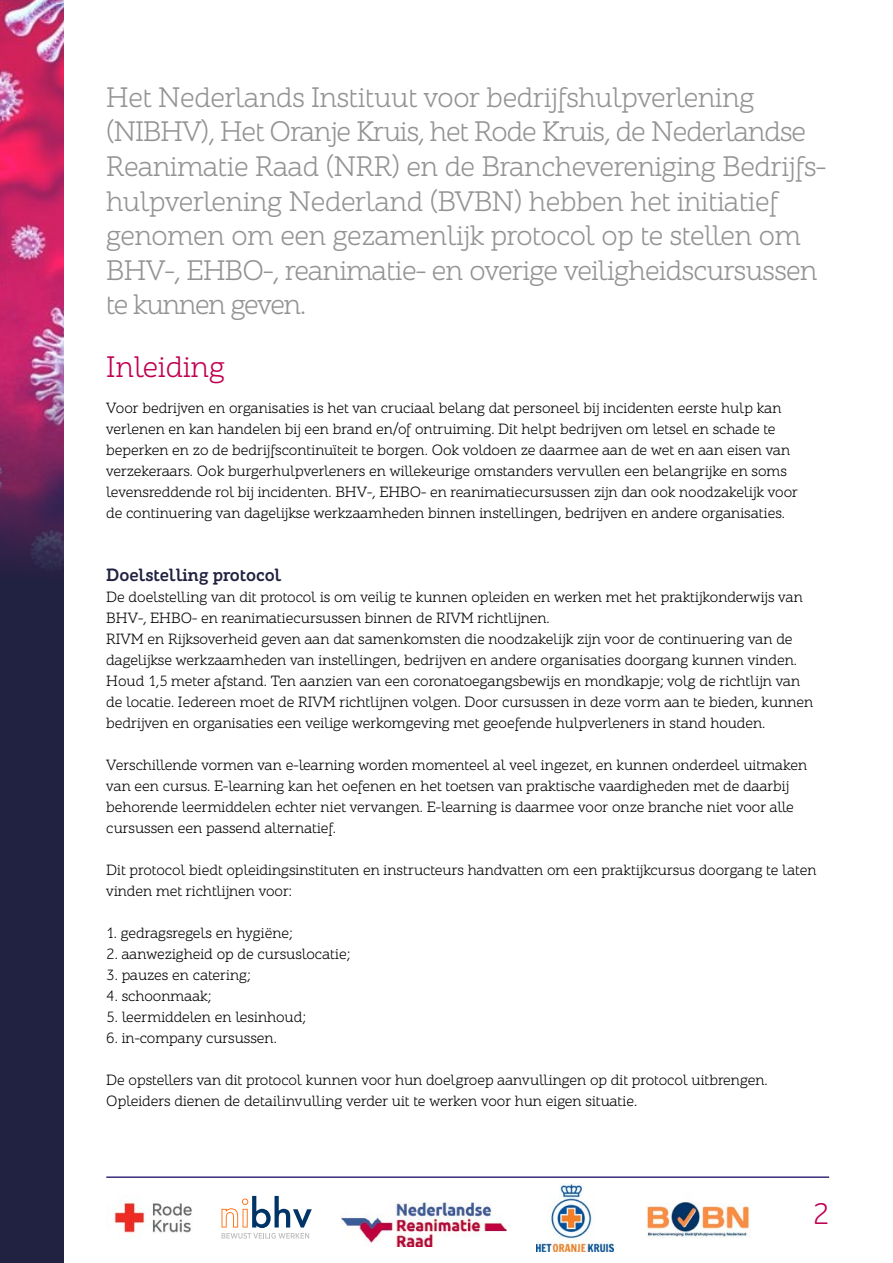
<style>
.page{position:relative;width:893px;height:1263px;background:#fff}
.page>*{position:absolute;margin:0;border:0;box-sizing:border-box;transform-origin:0 0}
.t1{font:30px "ALS Schlangeslab";color:#c00051}
.t2{font:28.5px/34.5px "ALS Schlangeslab";letter-spacing:-.02em;color:#939393}
.t3{font:700 18px "ALS Schlangeslab";color:#212141}
.t4{font:15px/21px "ALS Schlangeslab";color:#000}
</style>
<div class="page">
<div style="left:0;top:0;width:64px;height:1263px;background:#212141"></div>
<img style="left:0;top:0;width:64px;height:570px">
<svg style="left:222px;top:1196px;width:90px;height:42px"></svg>
<img style="left:646px;top:1202px;width:104px;height:36px">
<img style="left:342px;top:1202px;width:165px;height:44px">
<img style="left:536px;top:1183px;width:77px;height:68px">
<img style="left:114px;top:1194px;width:78px;height:45px">
<hr style="left:106px;top:1176px;width:723px;height:2px;background:#392d7a">
<p class="t2" style="left:106px;top:81px;width:720px">Het Nederlands Instituut voor bedrijfshulpverlening (NIBHV), Het Oranje Kruis, het Rode Kruis, de Nederlandse Reanimatie Raad (NRR) en de Branchevereniging Bedrijfs&shy;hulpverlening Nederland (BVBN) hebben het initiatief genomen om een gezamenlijk protocol op te stellen om BHV-, EHBO-, reanimatie- en overige veiligheidscursussen te kunnen geven.</p>
<h1 class="t1" style="left:106px;top:350px;width:120px">Inleiding</h1>
<p class="t4" style="left:106px;top:398px;width:693px">Voor bedrijven en organisaties is het van cruciaal belang dat personeel bij incidenten eerste hulp kan verlenen en kan handelen bij een brand en/of ontruiming. Dit helpt bedrijven om letsel en schade te beperken en zo de bedrijfscontinuïteit te borgen. Ook voldoen ze daarmee aan de wet en aan eisen van verzekeraars. Ook burgerhulpverleners en willekeurige omstanders vervullen een belangrijke en soms levensreddende rol bij incidenten. BHV-, EHBO- en reanimatiecursussen zijn dan ook noodzakelijk voor de continuering van dagelijkse werkzaamheden binnen instellingen, bedrijven en andere organisaties.</p>
<p class="t3" style="left:106px;top:565px;width:176px">Doelstelling protocol</p>
<p class="t4" style="left:106px;top:587px;width:709px">De doelstelling van dit protocol is om veilig te kunnen opleiden en werken met het praktijkonderwijs van BHV-, EHBO- en reanimatiecursussen binnen de RIVM richtlijnen.<br>RIVM en Rijksoverheid geven aan dat samenkomsten die noodzakelijk zijn voor de continuering van de dagelijkse werkzaamheden van instellingen, bedrijven en andere organisaties doorgang kunnen vinden.<br>Houd 1,5 meter afstand. Ten aanzien van een coronatoegangsbewijs en mondkapje; volg de richtlijn van de locatie. Iedereen moet de RIVM richtlijnen volgen. Door cursussen in deze vorm aan te bieden, kunnen bedrijven en organisaties een veilige werkomgeving met geoefende hulpverleners in stand houden.</p>
<p class="t4" style="left:106px;top:755px;width:702px">Verschillende vormen van e-learning worden momenteel al veel ingezet, en kunnen onderdeel uitmaken van een cursus. E-learning kan het oefenen en het toetsen van praktische vaardigheden met de daarbij behorende leermiddelen echter niet vervangen. E-learning is daarmee voor onze branche niet voor alle cursussen een passend alternatief.</p>
<p class="t4" style="left:106px;top:860px;width:712px">Dit protocol biedt opleidingsinstituten en instructeurs handvatten om een praktijkcursus doorgang te laten vinden met richtlijnen voor:</p>
<p class="t4" style="left:106px;top:923px;width:188px">1. gedragsregels en hygiëne;</p>
<p class="t4" style="left:106px;top:944px;width:245px">2. aanwezigheid op de cursuslocatie;</p>
<p class="t4" style="left:106px;top:965px;width:146px">3. pauzes en catering;</p>
<p class="t4" style="left:106px;top:986px;width:106px">4. schoonmaak;</p>
<p class="t4" style="left:106px;top:1007px;width:201px">5. leermiddelen en lesinhoud;</p>
<p class="t4" style="left:106px;top:1028px;width:172px">6. in-company cursussen.</p>
<p class="t4" style="left:106px;top:1070px;width:663px">De opstellers van dit protocol kunnen voor hun doelgroep aanvullingen op dit protocol uitbrengen.<br>Opleiders dienen de detailinvulling verder uit te werken voor hun eigen situatie.</p>
<h1 class="t1" style="left:812px;top:1196px;width:18px">2</h1>
</div>
